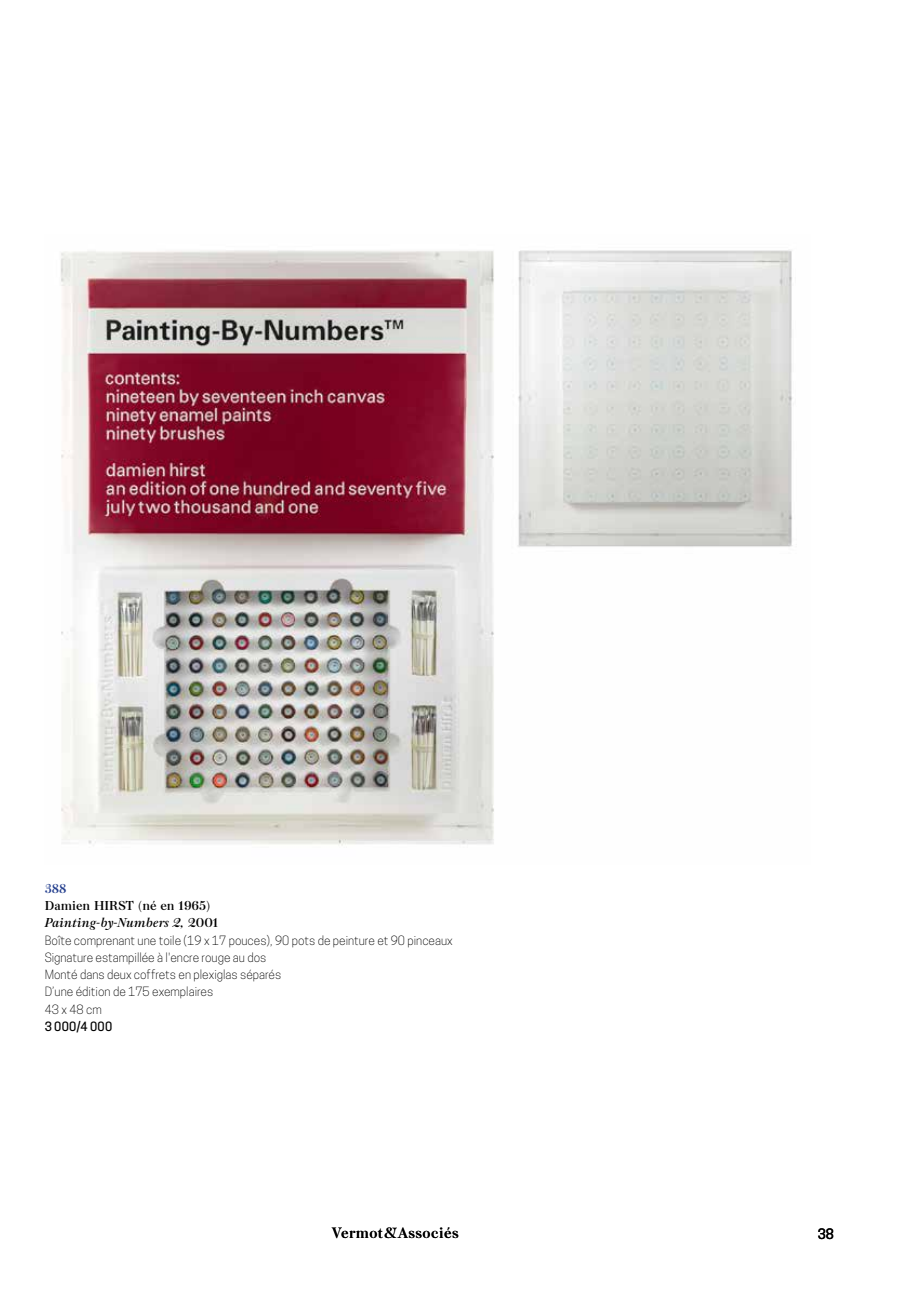
<style>
.page{position:relative;width:919px;height:1289px;background:#fff}
.page>*{position:absolute;margin:0;border:0;box-sizing:border-box;transform-origin:0 0}
.t1{font:13.8px "Peckham";letter-spacing:.03em;color:#000}
.t2{font:500 13.5px "Cooper Hewitt";color:#000}
.t3{font:300 12px/17.2px "Cooper Hewitt";color:#000}
.t4{font:12px/17.2px "Peckham";color:#000}
.t5{font:500 12px "Cooper Hewitt";letter-spacing:.025em;color:#000}
.t6{font:12px "Peckham";color:#25408f}
.s1{font-style:italic}
</style>
<div class="page">
<img style="left:60px;top:250px;width:732px;height:596px">
<p class="t6" style="left:45px;top:878px;width:23px">388</p>
<p class="t4" style="left:45px;top:896px;width:175px">Damien HIRST (né en 1965)<br><span class="s1">Painting-by-Numbers 2,</span> 2001</p>
<p class="t3" style="left:45px;top:931px;width:409px">Boîte comprenant une toile (19 x 17 pouces), 90 pots de peinture et 90 pinceaux Signature estampillée à l'encre rouge au dos<br>Monté dans deux coffrets en plexiglas séparés<br>D’une édition de 175 exemplaires<br>43 x 48 cm</p>
<p class="t5" style="left:45px;top:1019px;width:69px">3 000/4 000</p>
<p class="t1" style="left:332px;top:1221px;width:128px">Vermot&amp;Associés</p>
<p class="t2" style="left:817px;top:1225px;width:18px">38</p>
</div>
